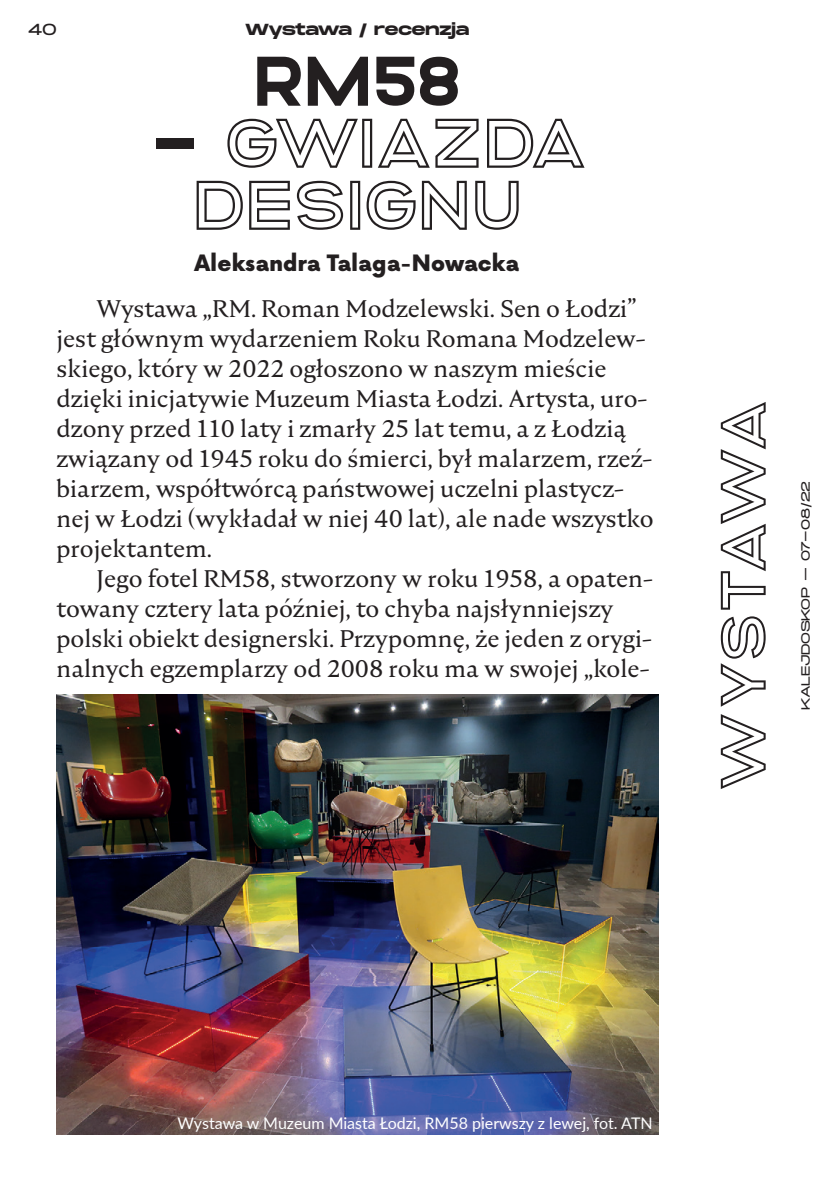
<style>
.page{position:relative;width:840px;height:1191px;background:#fff}
.page>*{position:absolute;margin:0;border:0;box-sizing:border-box;transform-origin:0 0}
.t1{font:70px/62px "Altero";letter-spacing:-.03em;color:#231f20;text-align:center}
.t2{font:64px "Altero";letter-spacing:-.085em;color:#231f20}
.t3{font:24px/30px "Nocturne Serif";color:#231f20}
.t4{font:900 22px "Now Alt";color:#231f20}
.t5{font:16px "Lato";color:#fff}
.t6{font:700 16px "Monument Extended";letter-spacing:-.03em;color:#231f20}
.t7{font:200 16px "Monument Extended";color:#231f20}
.t8{font:200 12px "Monument Extended";letter-spacing:-.03em;color:#231f20}
</style>
<div class="page">
<img style="left:57px;top:694px;width:601px;height:441px">
<p class="t7" style="left:28px;top:18px;width:30px">40</p>
<p class="t6" style="left:245px;top:18px;width:225px">Wystawa / recenzja</p>
<h1 class="t1" style="left:253px;top:47px;width:210px">RM58</h1>
<h1 class="t1" style="left:152px;top:109px;width:438px">– GWIAZDA<br>DESIGNU</h1>
<p class="t4" style="left:194px;top:247px;width:326px">Aleksandra Talaga-Nowacka</p>
<p class="t3" style="left:56px;top:293px;width:598px;text-indent:40px">Wystawa „RM. Roman Modzelewski. Sen o Łodzi” jest głównym wydarzeniem Roku Romana Modzelew&shy;skiego, który w 2022 ogłoszono w naszym mieście dzięki inicjatywie Muzeum Miasta Łodzi. Artysta, uro&shy;dzony przed 110 laty i zmarły 25 lat temu, a z Łodzią związany od 1945 roku do śmierci, był malarzem, rzeź&shy;biarzem, współtwórcą państwowej uczelni plastycz&shy;nej w Łodzi (wykładał w niej 40 lat), ale nade wszystko projektantem.</p>
<p class="t3" style="left:56px;top:563px;width:597px;text-indent:40px">Jego fotel RM58, stworzony w roku 1958, a opaten&shy;towany cztery lata później, to chyba najsłynniejszy polski obiekt designerski. Przypomnę, że jeden z orygi&shy;nalnych egzemplarzy od 2008 roku ma w swojej „kole-</p>
<h2 class="t2" style="left:696px;top:793px;width:396px;rotate:-90deg">WYSTAWA</h2>
<p class="t8" style="left:796px;top:710px;width:230px;rotate:-90deg">KALEJDOSKOP – 07-08/22</p>
<p class="t5" style="left:177px;top:1112px;width:476px">Wystawa w Muzeum Miasta Łodzi, RM58 pierwszy z lewej, fot. ATN</p>
</div>
